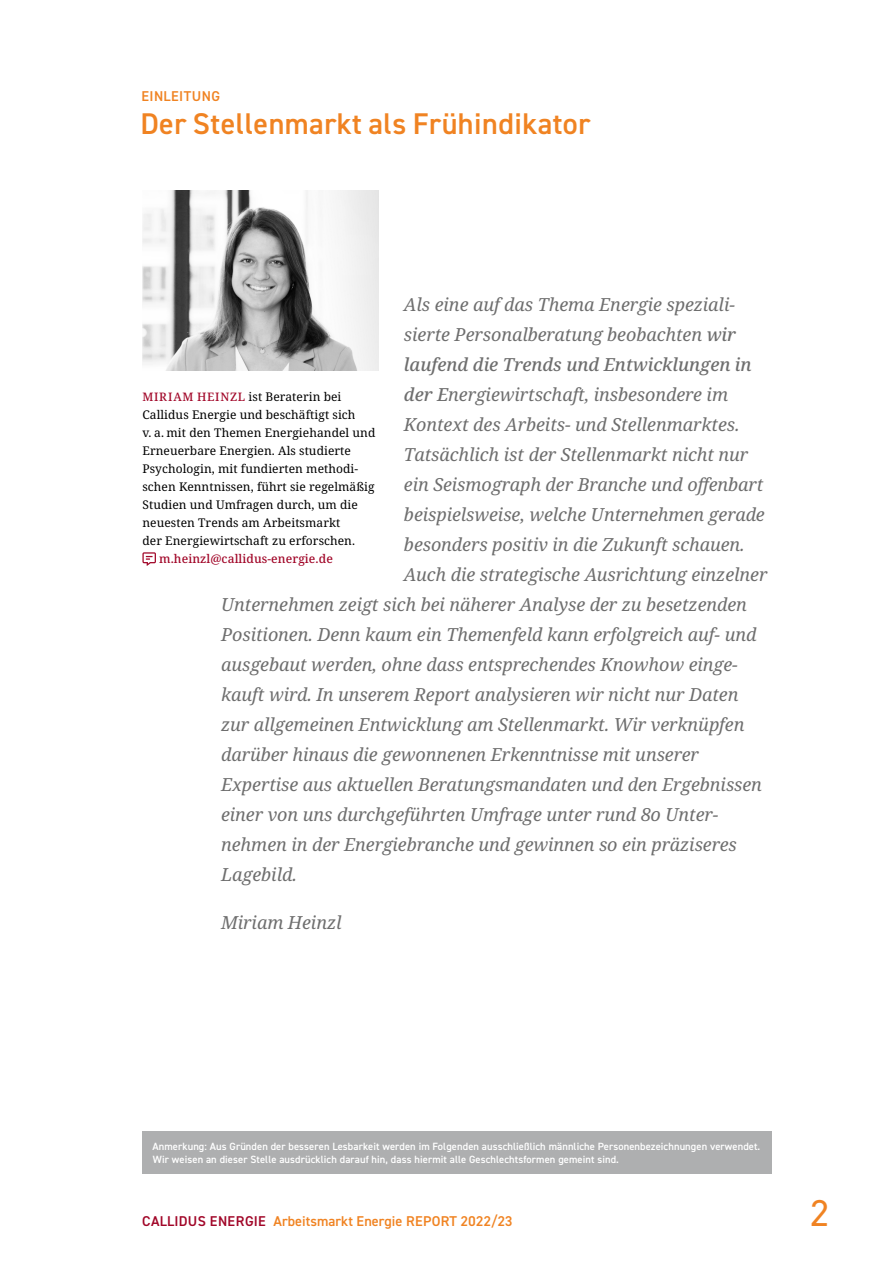
<style>
.page{position:relative;width:893px;height:1263px;background:#fff}
.page>*{position:absolute;margin:0;border:0;box-sizing:border-box;transform-origin:0 0}
.t1{font:37.5px "DIN2014";color:#f08322}
.ce-n__h2{font:600 30px "DIN2014";letter-spacing:.015em;color:#f08322}
.ce-n_intro__p-intro{font:italic 18px "Noto Serif";letter-spacing:-.005em;color:#6e6e6e}
.ce-n_intro__p-intro-2{font:italic 500 18px "Noto Serif";letter-spacing:-.005em;color:#6e6e6e}
.ce-n__h3{font:600 14.25px "DIN2014";letter-spacing:.015em;color:#f08322}
.ce-n_Profil{font:12px/18px "Noto Serif";letter-spacing:.005em;color:#000}
.ce-n_Profil-2{font:500 12px "Noto Serif";letter-spacing:.005em;color:#a10628}
.ce-n__source{font:600 10.5px/13.5px "DIN2014";letter-spacing:.01em;color:#fff}
.s1{font-weight:500}
.s2{font-weight:500;font-size:11.7px;color:#a10628}
.s3{color:#a10628}
</style>
<div class="page">
<svg style="left:142px;top:552px;width:14px;height:14px"></svg>
<img style="left:142px;top:191px;width:236px;height:180px">
<div style="left:142px;top:1131px;width:630px;height:43px;background:#aeafb0"></div>
<p class="ce-n__h3" style="left:141px;top:86px;width:80px">EINLEITUNG</p>
<p class="ce-n__h2" style="left:140px;top:104px;width:452px">Der Stellenmarkt als Frühindikator</p>
<p class="ce-n_intro__p-intro" style="left:404px;top:292px;width:332px">Als eine auf das Thema Energie speziali-</p>
<p class="ce-n_intro__p-intro" style="left:404px;top:322px;width:334px">sierte Personalberatung beobachten <span class="s1">wir</span></p>
<p class="ce-n_intro__p-intro-2" style="left:404px;top:352px;width:349px">laufend die Trends und Entwicklungen in</p>
<p class="ce-n_intro__p-intro" style="left:404px;top:382px;width:326px"><span class="s1">der E</span>nergiewirtschaft, insbesondere im</p>
<p class="ce-n_intro__p-intro" style="left:404px;top:412px;width:337px">Kontext des Arbeits- und Stellenmarktes.</p>
<p class="ce-n_intro__p-intro" style="left:404px;top:442px;width:346px">Tatsächlich ist der Stellenmarkt nicht nur</p>
<p class="ce-n_intro__p-intro" style="left:404px;top:472px;width:361px">ein Seismograph der Branche und offenbart</p>
<p class="ce-n_intro__p-intro" style="left:404px;top:502px;width:362px">beispielsweise, welche Unternehmen gerade</p>
<p class="ce-n_intro__p-intro" style="left:404px;top:532px;width:342px">besonders positiv in die Zukunft schauen.</p>
<p class="ce-n_intro__p-intro" style="left:404px;top:562px;width:365px">Auch die strategische Ausrichtung einzelner</p>
<p class="ce-n_intro__p-intro" style="left:221px;top:592px;width:527px">Unternehmen zeigt sich bei näherer Analyse der zu besetzenden</p>
<p class="ce-n_intro__p-intro" style="left:221px;top:622px;width:537px">Positionen. Denn kaum ein Themenfeld kann erfolgreich auf- und</p>
<p class="ce-n_intro__p-intro" style="left:221px;top:652px;width:518px">ausgebaut werden, ohne dass entsprechendes Knowhow einge-</p>
<p class="ce-n_intro__p-intro" style="left:221px;top:682px;width:519px">kauft wird. In unserem Report analysieren wir nicht nur Daten</p>
<p class="ce-n_intro__p-intro" style="left:221px;top:712px;width:525px">zur allgemeinen Entwicklung am Stellenmarkt. Wir verknüpfen</p>
<p class="ce-n_intro__p-intro" style="left:221px;top:742px;width:479px">darüber hinaus die gewonnenen Erkenntnisse mit unserer</p>
<p class="ce-n_intro__p-intro" style="left:221px;top:772px;width:542px">Expertise aus aktuellen Beratungsmandaten und den Ergebnissen</p>
<p class="ce-n_intro__p-intro" style="left:221px;top:802px;width:499px">einer von uns durchgeführten Umfrage unter rund 80 Unter-</p>
<p class="ce-n_intro__p-intro" style="left:221px;top:832px;width:517px">nehmen in der Energiebranche und gewinnen so ein präziseres</p>
<p class="ce-n_intro__p-intro" style="left:221px;top:862px;width:77px">Lagebild.</p>
<p class="ce-n_intro__p-intro" style="left:221px;top:910px;width:122px">Miriam Heinzl</p>
<p class="ce-n_Profil" style="left:142px;top:388px;width:234px"><span class="s2">MIRIAM HEINZL</span> ist Beraterin bei Callidus Energie und beschäftigt sich<br>v. a. mit den Themen Energiehandel und Erneuerbare Energien. Als studierte Psychologin, mit fundierten methodi&shy;schen Kenntnissen, führt sie regelmäßig Studien und Umfragen durch, um die neuesten Trends am Arbeitsmarkt<br>der Energiewirtschaft zu erforschen.</p>
<p class="ce-n_Profil-2" style="left:159px;top:550px;width:175px">m.heinzl@callidus-energie.de</p>
<p class="ce-n__source" style="left:152px;top:1139px;width:609px">Anmerkung: Aus Gründen der besseren Lesbarkeit werden im Folgenden ausschließlich männliche Personenbezeichnungen verwendet.<br>Wir weisen an dieser Stelle ausdrücklich darauf hin, dass hiermit alle Geschlechtsformen gemeint sind.</p>
<p class="ce-n__h3" style="left:142px;top:1211px;width:372px"><span class="s3">CALLIDUS ENERGIE</span> Arbeitsmarkt Energie REPORT 2022/23</p>
<h1 class="t1" style="left:810px;top:1189px;width:20px">2</h1>
</div>
